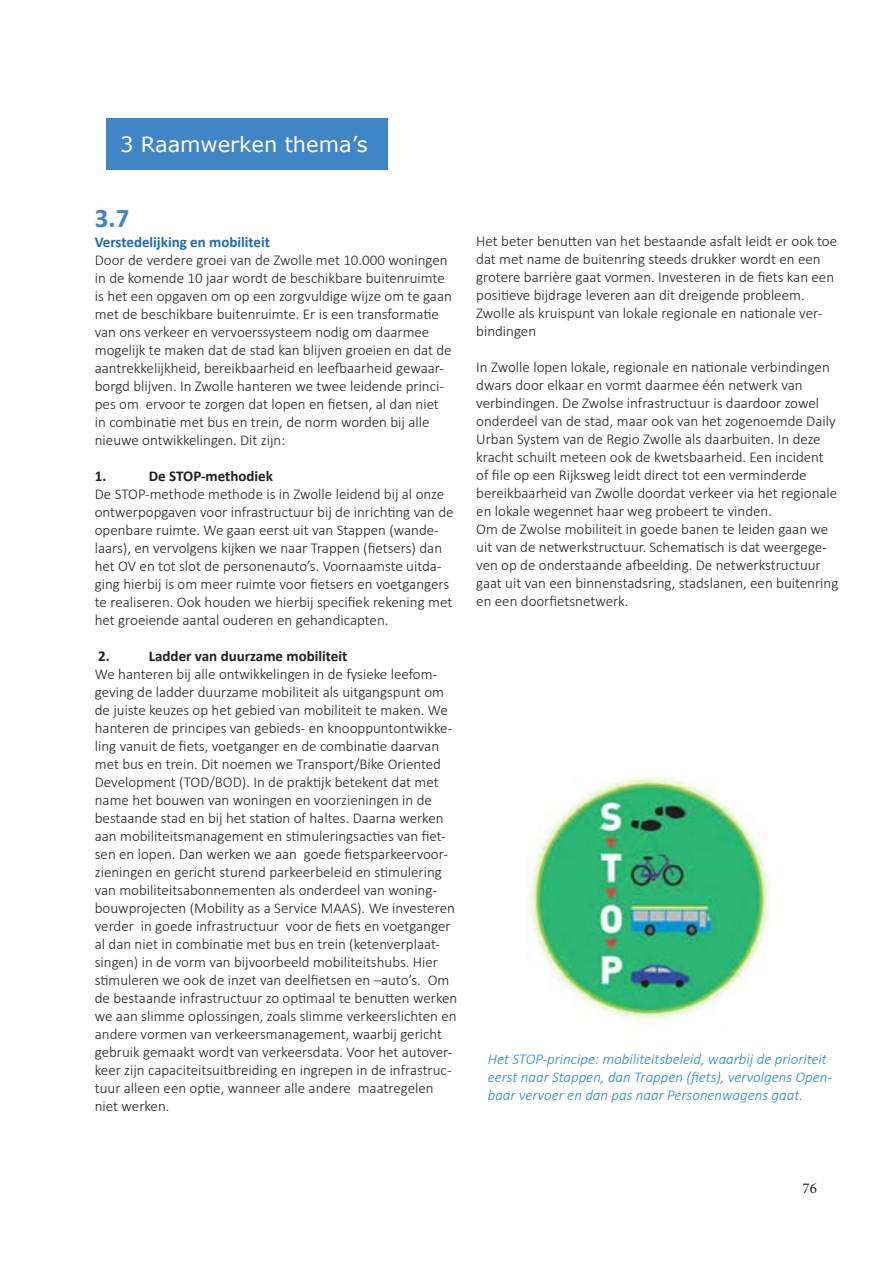
<style>
.page{position:relative;width:893px;height:1263px;background:#fff}
.page>*{position:absolute;margin:0;border:0;box-sizing:border-box;transform-origin:0 0}
.t1{font:700 27px "Calibri";color:#4085c6}
.t2{font:21px "Verdana";color:#fff}
.t3{font:300 15px/18px "Calibri";color:#231f20}
.t4{font:italic 300 15px/18px "Calibri";color:#2589c9}
.t5{font:700 15px "Calibri";color:#231f20}
.t6{font:700 15px "Calibri";color:#1c6cb6}
.t7{font:15px "Minion Pro";color:#231f20}
</style>
<div class="page">
<img style="left:529px;top:777px;width:241px;height:243px">
<div style="left:106px;top:118px;width:282px;height:51px;background:#4085c6"></div>
<h2 class="t2" style="left:120px;top:135px;width:249px">3 Raamwerken thema’s</h2>
<h1 class="t1" style="left:95px;top:209px;width:36px">3.7</h1>
<p class="t6" style="left:95px;top:236px;width:177px">Verstedelijking en mobiliteit</p>
<p class="t3" style="left:95px;top:250px;width:359px">Door de verdere groei van de Zwolle met 10.000 woningen in de komende 10 jaar wordt de beschikbare buitenruimte is het een opgaven om op een zorgvuldige wijze om te gaan met de beschikbare buitenruimte. Er is een transformatie van ons verkeer en vervoerssysteem nodig om daarmee mogelijk te maken dat de stad kan blijven groeien en dat de aantrekkelijkheid, bereikbaarheid en leefbaarheid gewaar&shy;borgd blijven. In Zwolle hanteren we twee leidende princi&shy;pes om ervoor te zorgen dat lopen en fietsen, al dan niet in combinatie met bus en trein, de norm worden bij alle nieuwe ontwikkelingen. Dit zijn:</p>
<p class="t5" style="left:95px;top:470px;width:13px">1.</p>
<p class="t5" style="left:149px;top:470px;width:126px">De STOP-methodiek</p>
<p class="t3" style="left:95px;top:484px;width:360px">De STOP-methode methode is in Zwolle leidend bij al onze ontwerpopgaven voor infrastructuur bij de inrichting van de openbare ruimte. We gaan eerst uit van Stappen (wande&shy;laars), en vervolgens kijken we naar Trappen (fietsers) dan het OV en tot slot de personenauto’s. Voornaamste uitda&shy;ging hierbij is om meer ruimte voor fietsers en voetgangers te realiseren. Ook houden we hierbij specifiek rekening met het groeiende aantal ouderen en gehandicapten.</p>
<p class="t5" style="left:98px;top:650px;width:13px">2.</p>
<p class="t5" style="left:149px;top:650px;width:200px">Ladder van duurzame mobiliteit</p>
<p class="t3" style="left:95px;top:664px;width:364px">We hanteren bij alle ontwikkelingen in de fysieke leefom&shy;geving de ladder duurzame mobiliteit als uitgangspunt om de juiste keuzes op het gebied van mobiliteit te maken. We hanteren de principes van gebieds- en knooppuntontwikke&shy;ling vanuit de fiets, voetganger en de combinatie daarvan met bus en trein. Dit noemen we Transport/Bike Oriented Development (TOD/BOD). In de praktijk betekent dat met name het bouwen van woningen en voorzieningen in de bestaande stad en bij het station of haltes. Daarna werken aan mobiliteitsmanagement en stimuleringsacties van fiet&shy;sen en lopen. Dan werken we aan goede fietsparkeervoor&shy;zieningen en gericht sturend parkeerbeleid en stimulering van mobiliteitsabonnementen als onderdeel van woning&shy;bouwprojecten (Mobility as a Service MAAS). We investeren verder in goede infrastructuur voor de fiets en voetganger al dan niet in combinatie met bus en trein (ketenverplaat&shy;singen) in de vorm van bijvoorbeeld mobiliteitshubs. Hier stimuleren we ook de inzet van deelfietsen en –auto’s. Om de bestaande infrastructuur zo optimaal te benutten werken we aan slimme oplossingen, zoals slimme verkeerslichten en andere vormen van verkeersmanagement, waarbij gericht gebruik gemaakt wordt van verkeersdata. Voor het autover&shy;keer zijn capaciteitsuitbreiding en ingrepen in de infrastruc&shy;tuur alleen een optie, wanneer alle andere maatregelen niet werken.</p>
<p class="t3" style="left:476px;top:232px;width:362px">Het beter benutten van het bestaande asfalt leidt er ook toe dat met name de buitenring steeds drukker wordt en een grotere barrière gaat vormen. Investeren in de fiets kan een positieve bijdrage leveren aan dit dreigende probleem.<br>Zwolle als kruispunt van lokale regionale en nationale ver&shy;bindingen</p>
<p class="t3" style="left:476px;top:358px;width:364px">In Zwolle lopen lokale, regionale en nationale verbindingen dwars door elkaar en vormt daarmee één netwerk van verbindingen. De Zwolse infrastructuur is daardoor zowel onderdeel van de stad, maar ook van het zogenoemde Daily Urban System van de Regio Zwolle als daarbuiten. In deze kracht schuilt meteen ook de kwetsbaarheid. Een incident of file op een Rijksweg leidt direct tot een verminderde bereikbaarheid van Zwolle doordat verkeer via het regionale en lokale wegennet haar weg probeert te vinden.<br>Om de Zwolse mobiliteit in goede banen te leiden gaan we uit van de netwerkstructuur. Schematisch is dat weergege&shy;ven op de onderstaande afbeelding. De netwerkstructuur gaat uit van een binnenstadsring, stadslanen, een buitenring en een doorfietsnetwerk.</p>
<p class="t4" style="left:488px;top:1050px;width:346px">Het STOP-principe: mobiliteitsbeleid, waarbij de prioriteit eerst naar Stappen, dan Trappen (fiets), vervolgens Open&shy;baar vervoer en dan pas naar Personenwagens gaat.</p>
<p class="t7" style="left:803px;top:1182px;width:16px">76</p>
</div>
